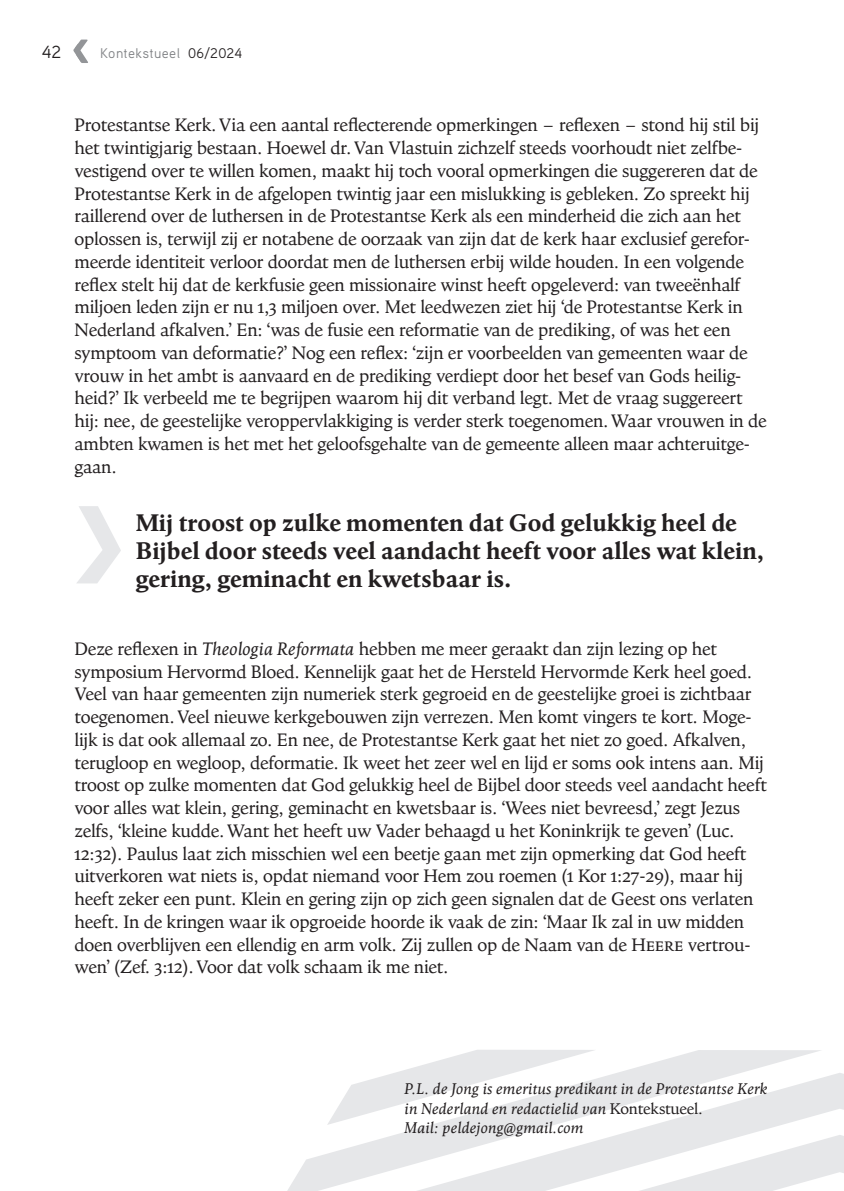
<style>
.page{position:relative;width:844px;height:1191px;background:#fff}
.page>*{position:absolute;margin:0;border:0;box-sizing:border-box;transform-origin:0 0}
.t1{font:700 24.5px/28px "Goodchild Pro";color:#231f20}
.t2{font:18.38px/22.8px "Goodchild Pro";letter-spacing:-.01em;color:#231f20}
.t3{font:17.5px "Aaux Pro";color:#231f20}
.t4{font:italic 15.75px/19.2px "Goodchild Pro";letter-spacing:-.01em;color:#231f20}
.t5{font:14px "Aaux Pro";letter-spacing:.02em;color:#808285}
.s1{color:#231f20}
.s2{font-style:italic}
.s3{font-style:normal}
</style>
<div class="page">
<svg style="left:73px;top:40px;width:15px;height:23px"></svg>
<svg style="left:287px;top:1050px;width:534px;height:141px"></svg>
<svg style="left:416px;top:1072px;width:427px;height:119px;fill:#e6e7e9"></svg>
<svg style="left:638px;top:1134px;width:205px;height:57px"></svg>
<svg style="left:77px;top:506px;width:44px;height:77px"></svg>
<p class="t3" style="left:42px;top:41px;width:21px">42</p>
<p class="t5" style="left:100px;top:44px;width:143px">Kontekstueel <span class="s1">06/2024</span></p>
<p class="t2" style="left:74px;top:114px;width:693px">Protestantse Kerk. Via een aantal reflecterende opmerkingen – reflexen – stond hij stil bij het twintigjarig bestaan. Hoewel dr. Van Vlastuin zichzelf steeds voorhoudt niet zelfbe&shy;vestigend over te willen komen, maakt hij toch vooral opmerkingen die suggereren dat de Protestantse Kerk in de afgelopen twintig jaar een mislukking is gebleken. Zo spreekt hij raillerend over de luthersen in de Protestantse Kerk als een minderheid die zich aan het oplossen is, terwijl zij er notabene de oorzaak van zijn dat de kerk haar exclusief gerefor&shy;meerde identiteit verloor doordat men de luthersen erbij wilde houden. In een volgende reflex stelt hij dat de kerkfusie geen missionaire winst heeft opgeleverd: van tweeënhalf miljoen leden zijn er nu 1,3 miljoen over. Met leedwezen ziet hij ‘de Protestantse Kerk in Nederland afkalven.’ En: ‘was de fusie een reformatie van de prediking, of was het een symptoom van deformatie?’ Nog een reflex: ‘zijn er voorbeelden van gemeenten waar de vrouw in het ambt is aanvaard en de prediking verdiept door het besef van Gods heilig&shy;heid?’ Ik verbeeld me te begrijpen waarom hij dit verband legt. Met de vraag suggereert hij: nee, de geestelijke veroppervlakkiging is verder sterk toegenomen. Waar vrouwen in de ambten kwamen is het met het geloofsgehalte van de gemeente alleen maar achteruitge&shy;gaan.</p>
<h1 class="t1" style="left:136px;top:509px;width:629px">Mij troost op zulke momenten dat God gelukkig heel de<br>Bijbel door steeds veel aandacht heeft voor alles wat klein, gering, geminacht en kwetsbaar is.</h1>
<p class="t2" style="left:74px;top:637px;width:693px">Deze reflexen in <span class="s2">Theologia Reformata</span> hebben me meer geraakt dan zijn lezing op het symposium Hervormd Bloed. Kennelijk gaat het de Hersteld Hervormde Kerk heel goed.<br>Veel van haar gemeenten zijn numeriek sterk gegroeid en de geestelijke groei is zichtbaar toegenomen. Veel nieuwe kerkgebouwen zijn verrezen. Men komt vingers te kort. Moge&shy;lijk is dat ook allemaal zo. En nee, de Protestantse Kerk gaat het niet zo goed. Afkalven, terugloop en wegloop, deformatie. Ik weet het zeer wel en lijd er soms ook intens aan. Mij troost op zulke momenten dat God gelukkig heel de Bijbel door steeds veel aandacht heeft voor alles wat klein, gering, geminacht en kwetsbaar is. ‘Wees niet bevreesd,’ zegt Jezus zelfs, ‘kleine kudde. Want het heeft uw Vader behaagd u het Koninkrijk te geven’ (Luc.<br>12:32). Paulus laat zich misschien wel een beetje gaan met zijn opmerking dat God heeft uitverkoren wat niets is, opdat niemand voor Hem zou roemen (1 Kor 1:27-29), maar hij heeft zeker een punt. Klein en gering zijn op zich geen signalen dat de Geest ons verlaten heeft. In de kringen waar ik opgroeide hoorde ik vaak de zin: ‘Maar Ik zal in uw midden doen overblijven een ellendig en arm volk. Zij zullen op de Naam van de Heere vertrou&shy;wen’ (Zef. 3:12). Voor dat volk schaam ik me niet.</p>
<p class="t4" style="left:404px;top:1079px;width:364px">P.L. de Jong is emeritus predikant in de Protestantse Kerk in Nederland en redactielid van <span class="s3">Kontekstueel.<br></span>Mail: peldejong@gmail.com</p>
</div>
